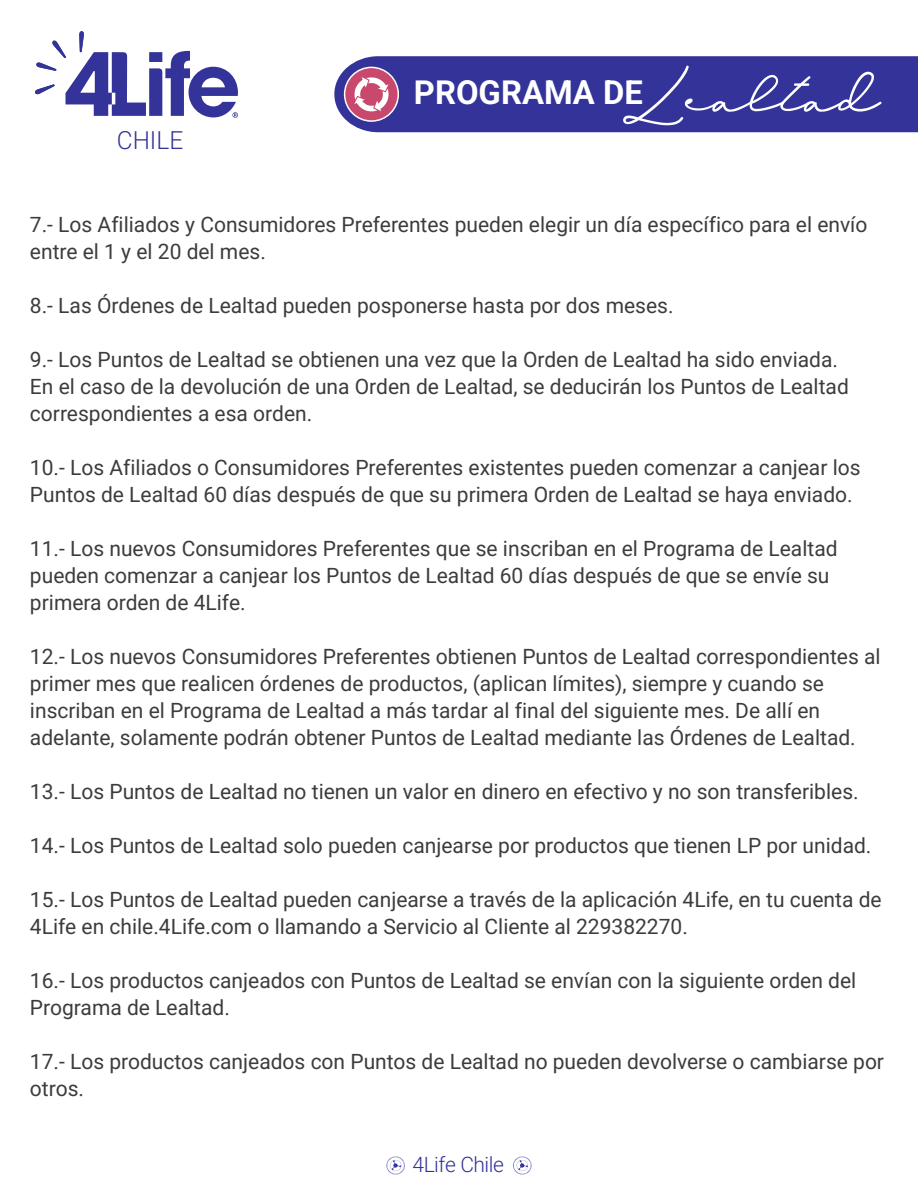
<style>
.page{position:relative;width:918px;height:1188px;background:#fff}
.page>*{position:absolute;margin:0;border:0;box-sizing:border-box;transform-origin:0 0}
.t1{font:84.3px "Marison Brieny";color:#fff}
.t2{font:700 32.7px "Roboto";color:#fff}
.t3{font:300 24.75px "Roboto";color:#339}
.t4{font:21px/27px "Roboto";color:#3c3c3b}
.t5{font:300 21px "Roboto";letter-spacing:-.02em;color:#339}
</style>
<div class="page">
<div style="left:334px;top:56px;width:584px;height:76px;background:#339"></div>
<svg style="left:344px;top:67px;width:55px;height:55px"></svg>
<svg style="left:354px;top:77px;width:35px;height:34px"></svg>
<svg style="left:35px;top:31px;width:203px;height:87px"></svg>
<svg style="left:386px;top:1157px;width:19px;height:17px"></svg>
<svg style="left:513px;top:1157px;width:19px;height:17px"></svg>
<p class="t3" style="left:117px;top:123px;width:68px">CHILE</p>
<h1 class="t1" style="left:624px;top:44px;width:257px">Lealtad</h1>
<h2 class="t2" style="left:414px;top:70px;width:230px">PROGRAMA DE</h2>
<p class="t4" style="left:30px;top:210px;width:839px">7.- Los Afiliados y Consumidores Preferentes pueden elegir un día específico para el envío entre el 1 y el 20 del mes.</p>
<p class="t4" style="left:30px;top:291px;width:645px">8.- Las Órdenes de Lealtad pueden posponerse hasta por dos meses.</p>
<p class="t4" style="left:30px;top:345px;width:820px">9.- Los Puntos de Lealtad se obtienen una vez que la Orden de Lealtad ha sido enviada.<br>En el caso de la devolución de una Orden de Lealtad, se deducirán los Puntos de Lealtad correspondientes a esa orden.</p>
<p class="t4" style="left:30px;top:453px;width:832px">10.- Los Afiliados o Consumidores Preferentes existentes pueden comenzar a canjear los<br>Puntos de Lealtad 60 días después de que su primera Orden de Lealtad se haya enviado.</p>
<p class="t4" style="left:30px;top:534px;width:809px">11.- Los nuevos Consumidores Preferentes que se inscriban en el Programa de Lealtad pueden comenzar a canjear los Puntos de Lealtad 60 días después de que se envíe su primera orden de 4Life.</p>
<p class="t4" style="left:30px;top:642px;width:852px">12.- Los nuevos Consumidores Preferentes obtienen Puntos de Lealtad correspondientes al primer mes que realicen órdenes de productos, (aplican límites), siempre y cuando se inscriban en el Programa de Lealtad a más tardar al final del siguiente mes. De allí en adelante, solamente podrán obtener Puntos de Lealtad mediante las Órdenes de Lealtad.</p>
<p class="t4" style="left:30px;top:777px;width:830px">13.- Los Puntos de Lealtad no tienen un valor en dinero en efectivo y no son transferibles.</p>
<p class="t4" style="left:30px;top:831px;width:843px">14.- Los Puntos de Lealtad solo pueden canjearse por productos que tienen LP por unidad.</p>
<p class="t4" style="left:30px;top:885px;width:853px">15.- Los Puntos de Lealtad pueden canjearse a través de la aplicación 4Life, en tu cuenta de<br>4Life en chile.4Life.com o llamando a Servicio al Cliente al 229382270.</p>
<p class="t4" style="left:30px;top:966px;width:828px">16.- Los productos canjeados con Puntos de Lealtad se envían con la siguiente orden del<br>Programa de Lealtad.</p>
<p class="t4" style="left:30px;top:1047px;width:856px">17.- Los productos canjeados con Puntos de Lealtad no pueden devolverse o cambiarse por otros.</p>
<p class="t5" style="left:412px;top:1149px;width:93px">4Life Chile</p>
</div>
